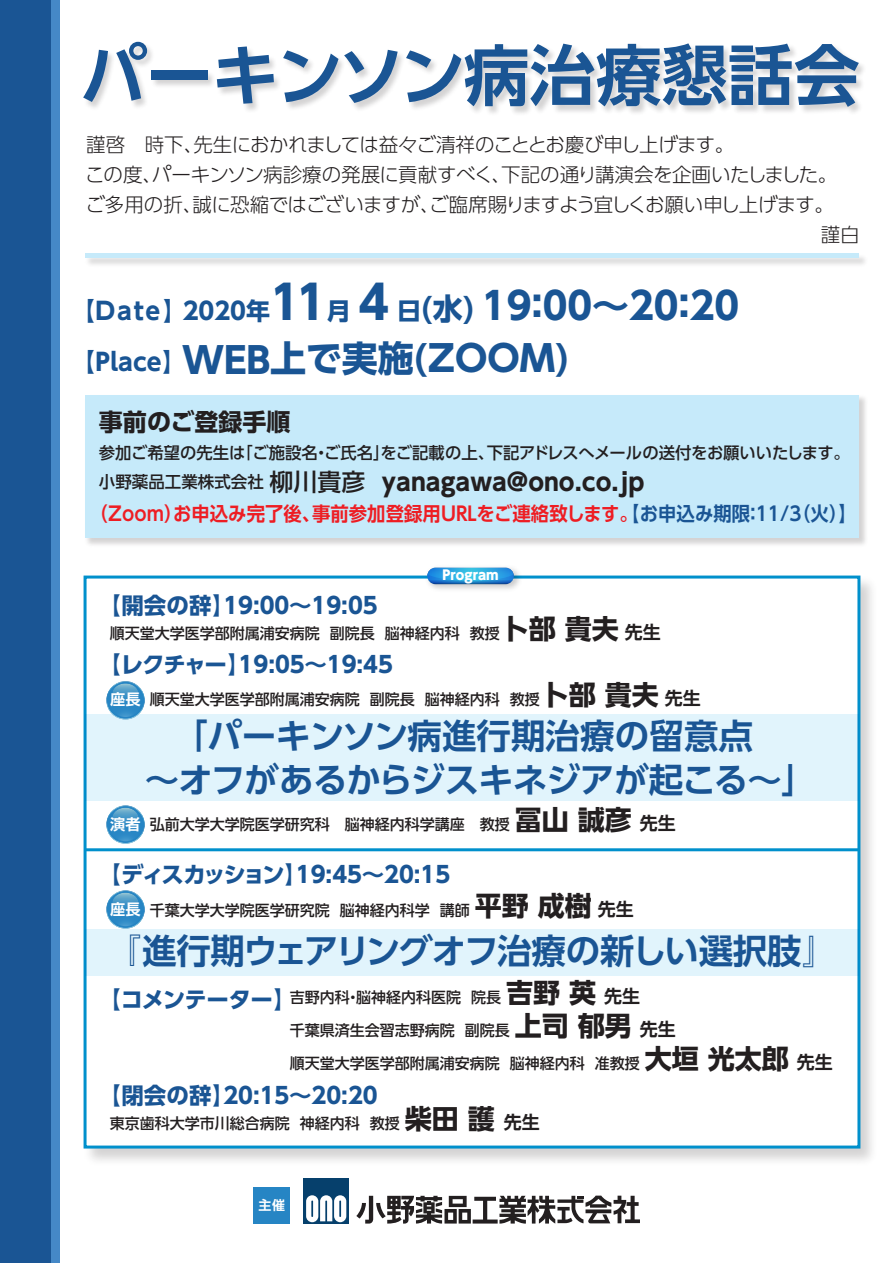
<style>
.page{position:relative;width:893px;height:1263px;background:#fff}
.page>*{position:absolute;margin:0;border:0;box-sizing:border-box;transform-origin:0 0}
.t1{font:700 66px "UD Shin Go Pr 6 N De";color:#1a5594}
.t2{font:700 36px "UD Shin Go Pr 6 N";color:#1a5594}
.t3{font:700 34.5px/43.5px "UD Shin Go Pr 6 N De";letter-spacing:-.015em;color:#1a5594}
.t4{font:700 34.5px "UD Shin Go Pr 6 N De";letter-spacing:-.04em;color:#1a5594}
.t5{font:700 27px "UD Shin Go Pr 6 N";color:#231f20}
.t6{font:700 24px "UD Shin Go Pr 6 N";color:#231f20}
.t7{font:700 24px "UD Shin Go Pr 6 N";color:#1a5594}
.t8{font:700 22.5px "UD Shin Go Pr 6 N";color:#1a5594}
.t9{font:700 22.5px "UD Shin Go Pr 6 N";letter-spacing:-.1em;color:#1a5594}
.t10{font:700 22.5px "UD Shin Go Pr 6 N";letter-spacing:-.02em;color:#1a5594}
.t11{font:700 22.5px "UD Shin Go Pr 6 N";letter-spacing:-.03em;color:#1a5594}
.t12{font:300 19.5px "UD Shin Go Pr 6 N";letter-spacing:-.03em;color:#231f20}
.t13{font:700 19.5px "UD Shin Go Pr 6 N De";letter-spacing:.005em;color:#ee1d23;scale:.94 1}
.t14{font:500 16.5px "UD Shin Go Pr 6 N";color:#231f20}
.t15{font:700 15.15px "Shin Go Pro De";color:#fff}
.t16{font:500 15px "UD Shin Go Pr 6 N";color:#231f20}
.t17{font:800 13.2px "UD Shin Go Pr 6 N";color:#fff}
.t18{font:700 12.9px "UD Shin Go Pr 6 De";color:#fff}
.s1{font-size:46.5px}
.s2{font-size:30px}
.s3{font-size:37.5px}
.s4{font-size:24px}
.s5{font-weight:500;font-size:16.5px}
.s6{font-weight:500}
.s7{color:#1a5594}
.s8{font-weight:700;font-size:27px}
.s9{font-family:"UD Shin Go Pr 6 N De";font-weight:700;font-size:18px}
.s10{font-family:"UD Shin Go Pr 6 N De";font-size:18px}
</style>
<div class="page">
<img style="left:83px;top:575px;width:789px;height:586px">
<div style="left:84px;top:575px;width:776px;height:573px;background:#fff;border:3px solid #0090cc"></div>
<div style="left:85px;top:714px;width:774px;height:87px;background:#e1f4fc"></div>
<div style="left:85px;top:929px;width:774px;height:46px;background:#e1f4fc"></div>
<hr style="left:85px;top:848px;width:774px;height:3px;background:#0090cc">
<hr style="left:85px;top:254px;width:774px;height:4px;background:#c6eafa">
<div style="left:0;top:0;width:51px;height:1263px;background:#1a5594"></div>
<div style="left:51px;top:0;width:9px;height:1263px;background:#4588c7"></div>
<div style="left:304px;top:1179px;width:45px;height:45px;background:#06406c"></div>
<div style="left:306px;top:1195px;width:12px;height:27px;background:#fff;border-radius:6px"></div>
<div style="left:334px;top:1195px;width:12px;height:27px;background:#fff;border-radius:6px"></div>
<svg style="left:320px;top:1195px;width:12px;height:26px"></svg>
<svg style="left:356px;top:1195px;width:284px;height:28px"></svg>
<svg style="left:311px;top:1200px;width:2px;height:17px"></svg>
<svg style="left:339px;top:1200px;width:2px;height:17px"></svg>
<div style="left:253px;top:1187px;width:37px;height:37px;background:#2685c4"></div>
<div style="left:85px;top:395px;width:774px;height:143px;background:#c6eafa"></div>
<img style="left:422px;top:567px;width:102px;height:22px">
<svg style="left:427px;top:568px;width:87px;height:16px"></svg>
<svg style="left:427px;top:568px;width:87px;height:13px"></svg>
<svg style="left:106px;top:805px;width:39px;height:39px"></svg>
<svg style="left:106px;top:681px;width:39px;height:38px"></svg>
<svg style="left:106px;top:890px;width:39px;height:39px"></svg>
<h1 class="t1" style="left:81px;top:22px;width:780px">パーキンソン病治療懇話会</h1>
<h3 class="t12" style="left:86px;top:129px;width:650px">謹啓　時下、先生におかれましては益々ご清祥のこととお慶び申し上げます。</h3>
<h3 class="t12" style="left:85px;top:159px;width:754px">この度、パーキンソン病診療の発展に貢献すべく、下記の通り講演会を企画いたしました。</h3>
<h3 class="t12" style="left:85px;top:189px;width:750px">ご多用の折、誠に恐縮ではございますが、ご臨席賜りますよう宜しくお願い申し上げます。</h3>
<h3 class="t12" style="left:821px;top:219px;width:40px">謹白</h3>
<h3 class="t7" style="left:71px;top:291px;width:670px">【Date】2020年<span class="s1">11</span>月 <span class="s1">4</span> 日<span class="s2">(水)</span> <span class="s3">19:00～20:20</span></h3>
<h2 class="t2" style="left:71px;top:329px;width:499px"><span class="s4">【Place】</span>WEB上で実施(ZOOM)</h2>
<h3 class="t6" style="left:99px;top:402px;width:193px">事前のご登録手順</h3>
<p class="t14" style="left:99px;top:439px;width:752px">参加ご希望の先生は「ご施設名・ご氏名」をご記載の上、下記アドレスへメールの送付をお願いいたします。</p>
<h3 class="t6" style="left:99px;top:462px;width:547px"><span class="s5">小野薬品工業株式会社</span> <span class="s6">柳川貴彦</span> yanagawa@ono.co.jp</h3>
<h3 class="t13" style="left:90px;top:498px;width:818px">（Zoom）お申込み完了後、事前参加登録用URLをご連絡致します。<span class="s7">【お申込み期限：11/3（火）】</span></h3>
<p class="t17" style="left:442px;top:564px;width:58px">Program</p>
<h3 class="t8" style="left:99px;top:587px;width:281px">【開会の辞】19:00～19:05</h3>
<p class="t16" style="left:110px;top:621px;width:552px">順天堂大学医学部附属浦安病院 副院長 脳神経内科 教授 <span class="s8">卜部 貴夫</span> <span class="s9">先生</span></p>
<h3 class="t10" style="left:99px;top:646px;width:296px">【レクチャー】19:05～19:45</h3>
<p class="t16" style="left:110px;top:687px;width:592px">　　 順天堂大学医学部附属浦安病院 副院長 脳神経内科 教授 <span class="s8">卜部 貴夫</span> <span class="s9">先生</span></p>
<h3 class="t3" style="left:145px;top:713px;width:673px;text-indent:28px">「パーキンソン病進行期治療の留意点<br>～オフがあるからジスキネジアが起こる～」</h3>
<p class="t16" style="left:110px;top:812px;width:401px">　　 弘前大学大学院医学研究科　脳神経内科学講座　教授</p>
<p class="t15" style="left:110px;top:687px;width:32px">座長</p>
<p class="t15" style="left:110px;top:811px;width:32px">演者</p>
<h3 class="t5" style="left:515px;top:797px;width:162px">冨山 誠彦<span class="s10">先生</span></h3>
<h3 class="t9" style="left:99px;top:856px;width:353px">【ディスカッション】19:45～20:15</h3>
<p class="t16" style="left:110px;top:898px;width:525px">　　 千葉大学大学院医学研究院 脳神経内科学 講師 <span class="s8">平野 成樹</span> <span class="s9">先生</span></p>
<h3 class="t4" style="left:107px;top:923px;width:732px">『進行期ウェアリングオフ治療の新しい選択肢』</h3>
<h3 class="t11" style="left:99px;top:981px;width:199px">【コメンテーター】</h3>
<p class="t15" style="left:110px;top:896px;width:32px">座長</p>
<p class="t16" style="left:110px;top:985px;width:532px">　　　　　　　　　　　　吉野内科・脳神経内科医院 院長 <span class="s8">吉野 英</span><span class="s9">先生</span></p>
<p class="t16" style="left:290px;top:1018px;width:387px">千葉県済生会習志野病院 副院長 <span class="s8">上司 郁男</span><span class="s9">先生</span></p>
<p class="t16" style="left:290px;top:1051px;width:544px">順天堂大学医学部附属浦安病院 脳神経内科 准教授 <span class="s8">大垣 光太郎</span><span class="s9">先生</span></p>
<h3 class="t8" style="left:99px;top:1077px;width:281px">【閉会の辞】20:15～20:20</h3>
<p class="t16" style="left:110px;top:1111px;width:431px">東京歯科大学市川総合病院 神経内科 教授 <span class="s8">柴田 護</span> <span class="s9">先生</span></p>
<p class="t18" style="left:258px;top:1195px;width:28px">主催</p>
</div>
